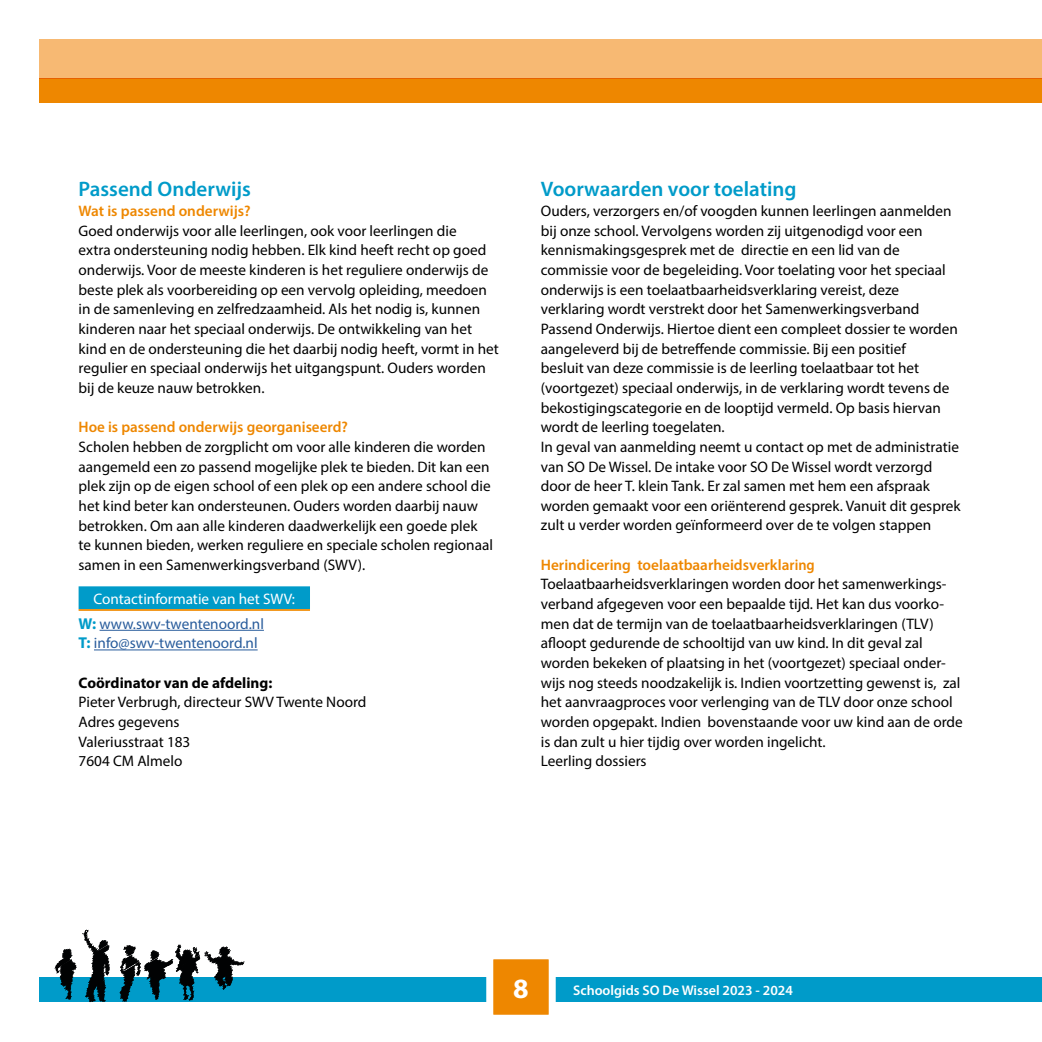
<style>
.page{position:relative;width:1042px;height:1042px;background:#fff}
.page>*{position:absolute;margin:0;border:0;box-sizing:border-box;transform-origin:0 0}
.t1{font:700 28px "Myriad Pro";color:#fff}
.t2{font:600 21px "Myriad Pro";color:#009bc9}
.t3{font:15.22px/19.6px "Myriad Pro";color:#000}
.t4{font:600 15.22px "Myriad Pro";color:#ee8700}
.t5{font:15.22px/24.8px "Myriad Pro";color:#fff}
.t6{font:15.22px "Myriad Pro";color:#275b9b}
.t7{font:700 15.22px "Myriad Pro";color:#000}
.t8{font:600 14px "Myriad Pro";color:#fff}
.s1{font-weight:700;font-size:15.75px;color:#009bc9}
.s2{color:#275b9b}
</style>
<div class="page">
<div style="left:39px;top:39px;width:1003px;height:39px;background:#f7b973"></div>
<div style="left:39px;top:78px;width:1003px;height:25px;background:#ee8700"></div>
<div style="left:39px;top:977px;width:1003px;height:25px;background:#009bc9"></div>
<div style="left:490px;top:956px;width:62px;height:62px;background:#ee8700"></div>
<div style="left:486px;top:952px;width:70px;height:69px;border:7px solid #fff"></div>
<svg style="left:55px;top:929px;width:55px;height:73px"></svg>
<svg style="left:120px;top:944px;width:125px;height:57px"></svg>
<div style="left:79px;top:586px;width:231px;height:23px;background:#009bc9"></div>
<hr style="left:79px;top:609px;width:231px;height:2px;background:#f18a00">
<hr style="left:100px;top:630px;width:164px;height:1px;background:#275b9b">
<hr style="left:94px;top:649px;width:164px;height:1px;background:#275b9b">
<h2 class="t2" style="left:79px;top:176px;width:174px">Passend Onderwijs</h2>
<p class="t4" style="left:79px;top:201px;width:174px">Wat is passend onderwijs?</p>
<p class="t3" style="left:79px;top:221px;width:422px">Goed onderwijs voor alle leerlingen, ook voor leerlingen die<br>extra ondersteuning nodig hebben. Elk kind heeft recht op goed onderwijs. Voor de meeste kinderen is het reguliere onderwijs de beste plek als voorbereiding op een vervolg opleiding, meedoen in de samenleving en zelfredzaamheid. Als het nodig is, kunnen kinderen naar het speciaal onderwijs. De ontwikkeling van het kind en de ondersteuning die het daarbij nodig heeft, vormt in het regulier en speciaal onderwijs het uitgangspunt. Ouders worden bij de keuze nauw betrokken.</p>
<p class="t4" style="left:79px;top:417px;width:271px">Hoe is passend onderwijs georganiseerd?</p>
<p class="t3" style="left:79px;top:437px;width:416px">Scholen hebben de zorgplicht om voor alle kinderen die worden aangemeld een zo passend mogelijke plek te bieden. Dit kan een plek zijn op de eigen school of een plek op een andere school die het kind beter kan ondersteunen. Ouders worden daarbij nauw betrokken. Om aan alle kinderen daadwerkelijk een goede plek te kunnen bieden, werken reguliere en speciale scholen regionaal samen in een Samenwerkingsverband (SWV).</p>
<p class="t5" style="left:79px;top:586px;width:218px;text-indent:15px">Contactinformatie van het SWV:<br><span class="s1">W:</span> <span class="s2">www.swv-twentenoord.nl</span></p>
<p class="t6" style="left:79px;top:634px;width:181px"><span class="s1">T:</span> info@swv-twentenoord.nl</p>
<p class="t7" style="left:79px;top:672px;width:195px">Coördinator van de afdeling:</p>
<p class="t3" style="left:79px;top:692px;width:289px">Pieter Verbrugh, directeur SWV Twente Noord<br>Adres gegevens<br>Valeriusstraat 183<br>7604 CM Almelo</p>
<h2 class="t2" style="left:541px;top:176px;width:257px">Voorwaarden voor toelating</h2>
<p class="t3" style="left:541px;top:201px;width:421px">Ouders, verzorgers en/of voogden kunnen leerlingen aanmelden bij onze school. Vervolgens worden zij uitgenodigd voor een kennismakingsgesprek met de directie en een lid van de commissie voor de begeleiding. Voor toelating voor het speciaal onderwijs is een toelaatbaarheidsverklaring vereist, deze verklaring wordt verstrekt door het Samenwerkingsverband Passend Onderwijs. Hiertoe dient een compleet dossier te worden aangeleverd bij de betreffende commissie. Bij een positief<br>besluit van deze commissie is de leerling toelaatbaar tot het (voortgezet) speciaal onderwijs, in de verklaring wordt tevens de bekostigingscategorie en de looptijd vermeld. Op basis hiervan wordt de leerling toegelaten.<br>In geval van aanmelding neemt u contact op met de administratie van SO De Wissel. De intake voor SO De Wissel wordt verzorgd door de heer T. klein Tank. Er zal samen met hem een afspraak worden gemaakt voor een oriënterend gesprek. Vanuit dit gesprek zult u verder worden geïnformeerd over de te volgen stappen</p>
<p class="t4" style="left:541px;top:555px;width:275px">Herindicering toelaatbaarheidsverklaring</p>
<p class="t3" style="left:541px;top:574px;width:423px">Toelaatbaarheidsverklaringen worden door het samenwerkings&shy;verband afgegeven voor een bepaalde tijd. Het kan dus voorko&shy;men dat de termijn van de toelaatbaarheidsverklaringen (TLV) afloopt gedurende de schooltijd van uw kind. In dit geval zal worden bekeken of plaatsing in het (voortgezet) speciaal onder&shy;wijs nog steeds noodzakelijk is. Indien voortzetting gewenst is, zal het aanvraagproces voor verlenging van de TLV door onze school worden opgepakt. Indien bovenstaande voor uw kind aan de orde is dan zult u hier tijdig over worden ingelicht.<br>Leerling dossiers</p>
<h1 class="t1" style="left:513px;top:970px;width:17px">8</h1>
<p class="t8" style="left:573px;top:981px;width:221px">Schoolgids SO De Wissel 2023 - 2024</p>
</div>
